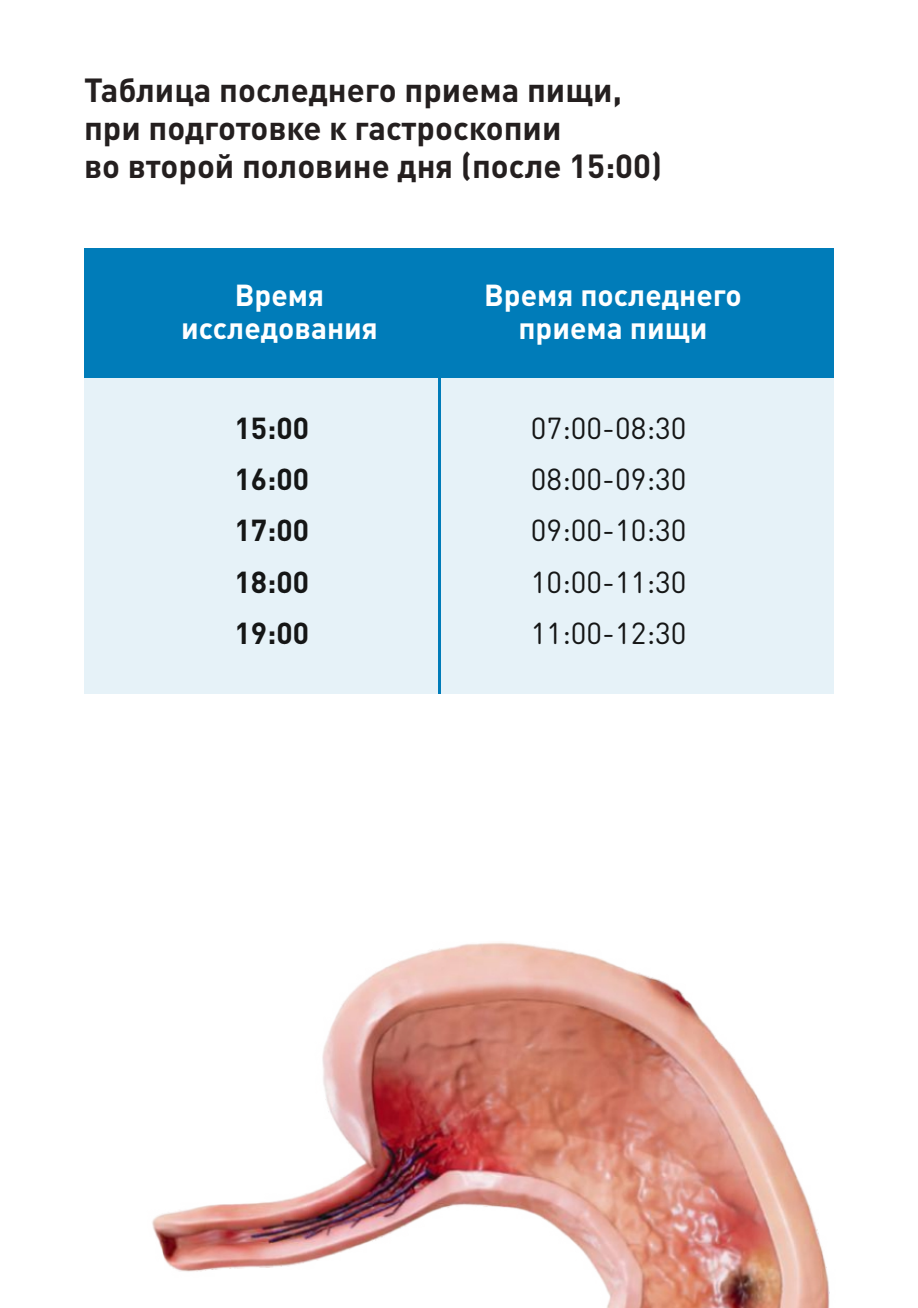
<style>
.page{position:relative;width:918px;height:1308px;background:#fff}
.page>*{position:absolute;margin:0;border:0;box-sizing:border-box;transform-origin:0 0}
.t1{font:700 33px/38.1px "DIN Pro";color:#241f1f}
.t2{font:30px/51.3px "DIN Round Pro";color:#151616;text-align:justify}
.t3{font:700 30px/32.7px "DIN Pro";color:#fff;text-align:center}
.t4{font:700 30px/51.3px "DIN Pro";color:#151616;text-align:justify}
</style>
<div class="page">
<div style="left:84px;top:377px;width:749px;height:317px;background:#e6f2f8"></div>
<div style="left:84px;top:248px;width:749px;height:129px;background:#007cb9"></div>
<hr style="left:438px;top:248px;width:3px;height:446px;background:#007cb9">
<img style="left:152px;top:942px;width:678px;height:366px">
<p class="t1" style="left:84px;top:74px;width:580px">Таблица последнего приема пищи, при подготовке к гастроскопии<br>во второй половине дня (после 15:00)</p>
<p class="t3" style="left:181px;top:282px;width:198px">Время исследования</p>
<p class="t3" style="left:484px;top:282px;width:259px">Время последнего приема пищи</p>
<p class="t4" style="left:235px;top:405px;width:76px">15:00<br>16:00<br>17:00<br>18:00<br>19:00</p>
<p class="t2" style="left:531px;top:405px;width:157px">07:00-08:30<br>08:00-09:30<br>09:00-10:30<br>10:00-11:30<br>11:00-12:30</p>
</div>
